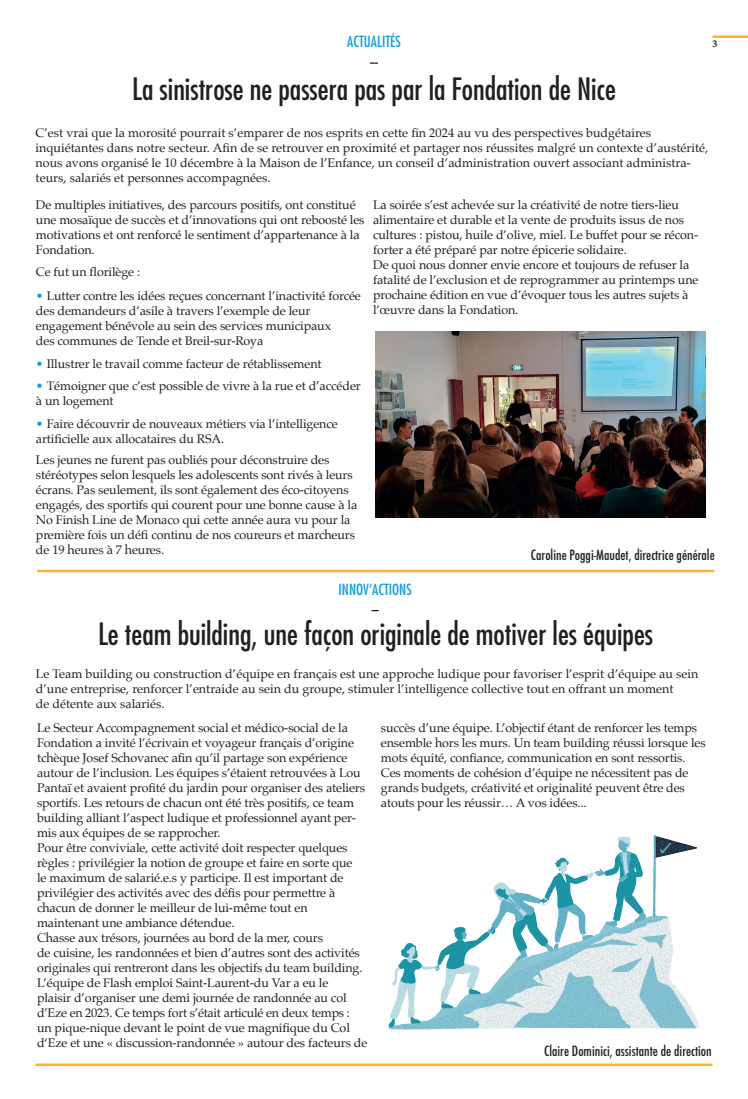
<style>
.page{position:relative;width:748px;height:1099px;background:#fff}
.page>*{position:absolute;margin:0;border:0;box-sizing:border-box;transform-origin:0 0}
.t1{font:condensed 30px "Futura Std";color:#231f20}
.t2{font:condensed 15px "Futura Std";color:#119eda}
.t3{font:500 condensed 13.75px "Futura";color:#231f20}
.t4{font:12.5px/15px "Palatino";letter-spacing:-.01em;color:#231f20}
.t5{font:700 10px "Palatino";color:#231f20}
.s1{color:#119eda}
</style>
<div class="page">
<img style="left:35px;top:331px;width:680px;height:735px">
<hr style="left:712px;top:35px;width:36px;height:3px;background:#fcb32e">
<hr style="left:35px;top:1063px;width:677px;height:2px;background:#fcb32e">
<svg style="left:370px;top:62px;width:8px;height:2px"></svg>
<hr style="left:37px;top:569px;width:677px;height:3px;background:#fcb32e">
<img style="left:375px;top:331px;width:330px;height:186px">
<p class="t2" style="left:347px;top:33px;width:55px">ACTUALITÉS</p>
<h1 class="t1" style="left:132px;top:71px;width:485px">La sinistrose ne passera pas par la Fondation de Nice</h1>
<p class="t5" style="left:712px;top:35px;width:6px">3</p>
<p class="t4" style="left:36px;top:125px;width:674px">C’est vrai que la morosité pourrait s’emparer de nos esprits en cette fin 2024 au vu des perspectives budgétaires inquiétantes dans notre secteur. Afin de se retrouver en proximité et partager nos réussites malgré un contexte d’austérité, nous avons organisé le 10 décembre à la Maison de l’Enfance, un conseil d’administration ouvert associant administra&shy;teurs, salariés et personnes accompagnées.</p>
<p class="t4" style="left:36px;top:197px;width:330px">De multiples initiatives, des parcours positifs, ont constitué une mosaïque de succès et d’innovations qui ont reboosté les motivations et ont renforcé le sentiment d’appartenance à la Fondation.</p>
<p class="t4" style="left:36px;top:264px;width:106px">Ce fut un florilège :</p>
<p class="t4" style="left:36px;top:288px;width:326px"><span class="s1">•</span> Lutter contre les idées reçues concernant l’inactivité forcée des demandeurs d’asile à travers l’exemple de leur engagement bénévole au sein des services municipaux<br>des communes de Tende et Breil-sur-Roya</p>
<p class="t4" style="left:36px;top:356px;width:287px"><span class="s1">•</span> Illustrer le travail comme facteur de rétablissement</p>
<p class="t4" style="left:36px;top:378px;width:326px"><span class="s1">•</span> Témoigner que c’est possible de vivre à la rue et d’accéder à un logement</p>
<p class="t4" style="left:36px;top:416px;width:303px"><span class="s1">•</span> Faire découvrir de nouveaux métiers via l’intelligence artificielle aux allocataires du RSA.</p>
<p class="t4" style="left:36px;top:452px;width:323px">Les jeunes ne furent pas oubliés pour déconstruire des stéréotypes selon lesquels les adolescents sont rivés à leurs écrans. Pas seulement, ils sont également des éco-citoyens engagés, des sportifs qui courent pour une bonne cause à la No Finish Line de Monaco qui cette année aura vu pour la première fois un défi continu de nos coureurs et marcheurs de 19 heures à 7 heures.</p>
<p class="t4" style="left:373px;top:197px;width:327px">La soirée s’est achevée sur la créativité de notre tiers-lieu alimentaire et durable et la vente de produits issus de nos cultures : pistou, huile d’olive, miel. Le buffet pour se récon&shy;forter a été préparé par notre épicerie solidaire.<br>De quoi nous donner envie encore et toujours de refuser la fatalité de l’exclusion et de reprogrammer au printemps une prochaine édition en vue d’évoquer tous les autres sujets à l’œuvre dans la Fondation.</p>
<p class="t3" style="left:531px;top:546px;width:185px">Caroline Poggi-Maudet, directrice générale</p>
<p class="t2" style="left:338px;top:580px;width:75px">INNOV’ACTIONS</p>
<h1 class="t1" style="left:98px;top:616px;width:556px">Le team building, une façon originale de motiver les équipes</h1>
<p class="t4" style="left:36px;top:665px;width:664px">Le Team building ou construction d’équipe en français est une approche ludique pour favoriser l’esprit d’équipe au sein d’une entreprise, renforcer l’entraide au sein du groupe, stimuler l’intelligence collective tout en offrant un moment<br>de détente aux salariés.</p>
<p class="t4" style="left:37px;top:720px;width:332px">Le Secteur Accompagnement social et médico-social de la Fondation a invité l’écrivain et voyageur français d’origine tchèque Josef Schovanec afin qu’il partage son expérience autour de l’inclusion. Les équipes s’étaient retrouvées à Lou Pantaï et avaient profité du jardin pour organiser des ateliers sportifs. Les retours de chacun ont été très positifs, ce team building alliant l’aspect ludique et professionnel ayant per&shy;mis aux équipes de se rapprocher.<br>Pour être conviviale, cette activité doit respecter quelques règles : privilégier la notion de groupe et faire en sorte que<br>le maximum de salarié.e.s y participe. Il est important de privilégier des activités avec des défis pour permettre à chacun de donner le meilleur de lui-même tout en maintenant une ambiance détendue.<br>Chasse aux trésors, journées au bord de la mer, cours<br>de cuisine, les randonnées et bien d’autres sont des activités originales qui rentreront dans les objectifs du team building.<br>L’équipe de Flash emploi Saint-Laurent-du Var a eu le<br>plaisir d’organiser une demi journée de randonnée au col d’Eze en 2023. Ce temps fort s’était articulé en deux temps : un pique-nique devant le point de vue magnifique du Col d‘Eze et une « discussion-randonnée » autour des facteurs de</p>
<p class="t4" style="left:381px;top:720px;width:326px">succès d’une équipe. L’objectif étant de renforcer les temps ensemble hors les murs. Un team building réussi lorsque les mots équité, confiance, communication en sont ressortis.<br>Ces moments de cohésion d’équipe ne nécessitent pas de grands budgets, créativité et originalité peuvent être des atouts pour les réussir… A vos idées...</p>
<p class="t3" style="left:544px;top:1041px;width:169px">Claire Dominici, assistante de direction</p>
</div>
